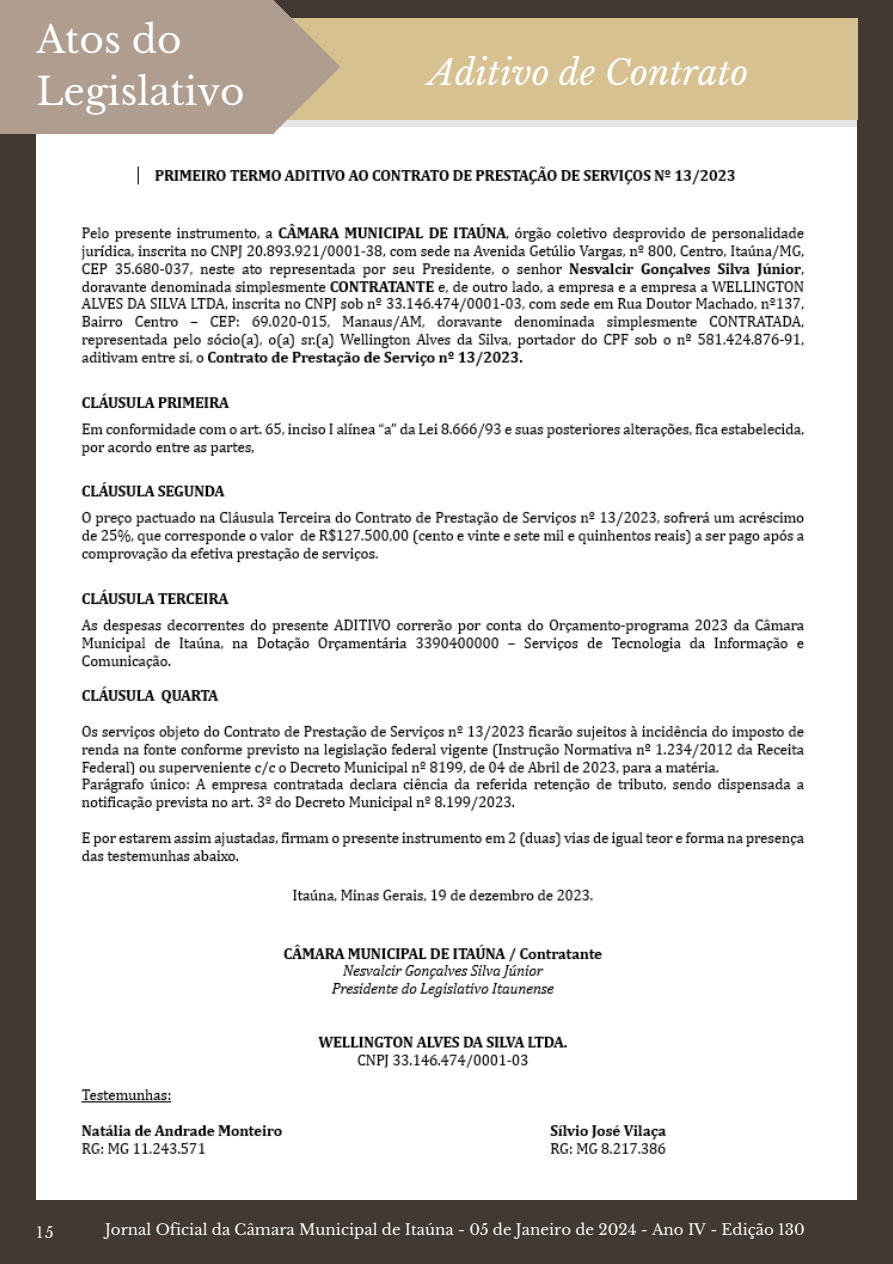
<style>
.page{position:relative;width:893px;height:1264px;background:#fff}
.page>*{position:absolute;margin:0;border:0;box-sizing:border-box;transform-origin:0 0}
.t1{font:37.5px/51.8px "Libre Baskerville";color:#fff}
.t2{font:italic 34.35px "Libre Baskerville";color:#fff}
.t3{font:15px "Libre Baskerville";color:#fff}
.t4{font:15px "Libre Baskerville";color:#fdfdfd}
</style>
<div class="page">
<div style="left:0;top:0;width:892px;height:1263px;background:#413932"></div>
<img style="left:36px;top:120px;width:820px;height:1079px">
<div style="left:0;top:0;width:274px;height:134px;background:#af9d90"></div>
<div style="left:275px;top:18px;width:583px;height:102px;background:#d7c190"></div>
<svg style="left:274px;top:1px;width:66px;height:133px"></svg>
<p class="t1" style="left:36px;top:14px;width:210px">Atos do<br>Legislativo</p>
<p class="t2" style="left:428px;top:51px;width:321px">Aditivo de Contrato</p>
<p class="t4" style="left:36px;top:1223px;width:19px">15</p>
<p class="t3" style="left:105px;top:1219px;width:701px">Jornal Oficial da Câmara Municipal de Itaúna - 05 de Janeiro de 2024 - Ano IV - Edição 130</p>
</div>
